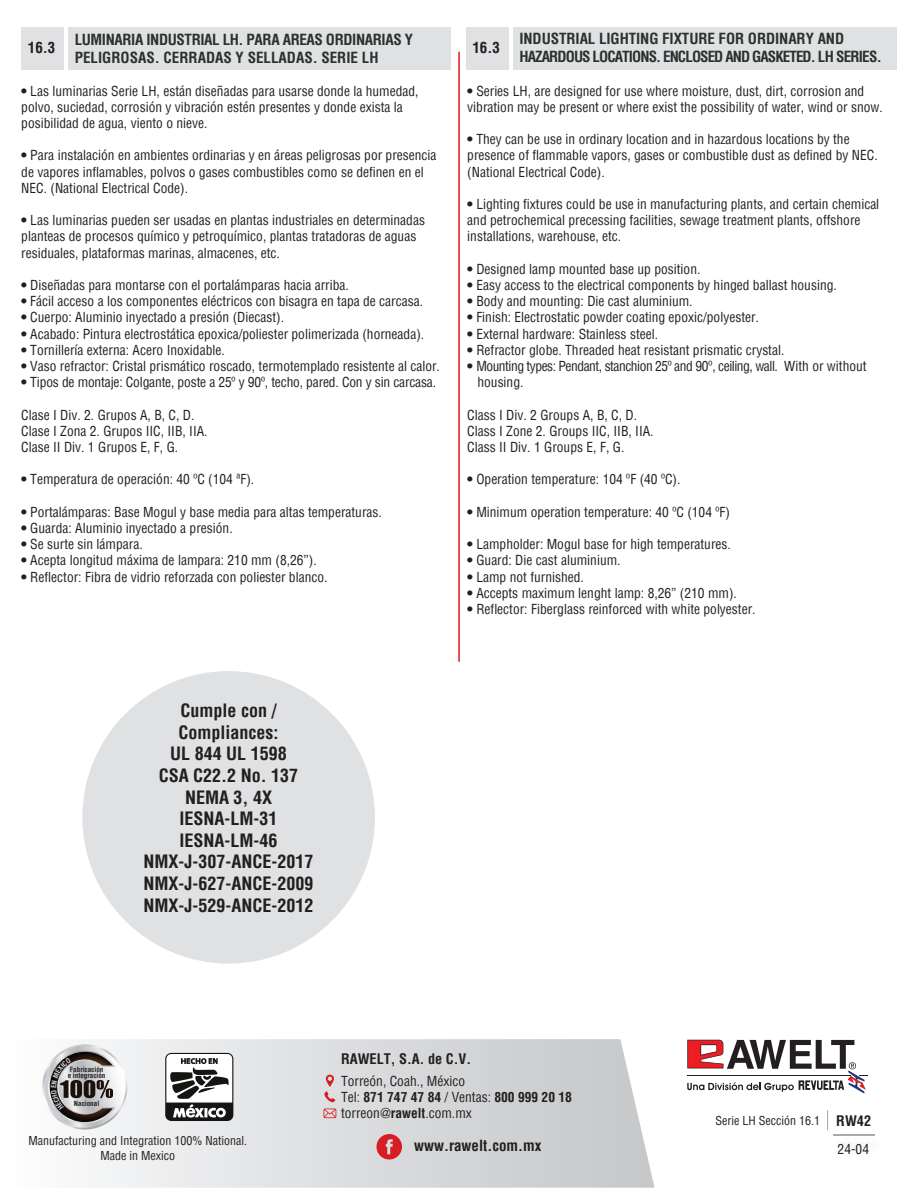
<style>
.page{position:relative;width:918px;height:1188px;background:#fff}
.page>*{position:absolute;margin:0;border:0;box-sizing:border-box;transform-origin:0 0}
.t1{font:700 condensed 18px/21.6px "Helvetica";color:#231f20;text-align:center}
.t2{font:700 condensed 15px/18px "Helvetica";letter-spacing:-.05em;color:#2e2f2f}
.t3{font:700 condensed 15px/18px "Helvetica";letter-spacing:-.025em;color:#2e2f2f}
.t4{font:700 condensed 15px "Helvetica";color:#231f20}
.t5{font:700 condensed 14.25px "Helvetica";color:#231f20}
.t6{font:condensed 13.5px/16.2px "Helvetica";color:#231f20}
.t7{font:condensed 13.5px/16.2px "Helvetica";letter-spacing:-.035em;color:#231f20}
.t8{font:condensed 12px/14.4px "Helvetica";color:#231f20;text-align:center}
.t9{font:700 condensed 7.05px "Helvetica";color:#231f20}
.s1{font-weight:700}
.s2{font-weight:700;font-size:14.25px}
</style>
<div class="page">
<div style="left:21px;top:27px;width:43px;height:42px;background:#e0e1e3"></div>
<div style="left:68px;top:27px;width:383px;height:42px;background:#e0e1e3"></div>
<hr style="left:458px;top:52px;width:2px;height:610px;background:#ee1d23">
<div style="left:466px;top:27px;width:42px;height:42px;background:#e0e1e3"></div>
<div style="left:513px;top:27px;width:384px;height:42px;background:#e0e1e3"></div>
<hr style="left:833px;top:1135px;width:41px;height:1px;background:#a8a9ad">
<svg style="left:95px;top:1039px;width:560px;height:149px;background:#dbdcde"></svg>
<svg style="left:324px;top:1075px;width:11px;height:27px"></svg>
<svg style="left:323px;top:1109px;width:13px;height:9px"></svg>
<svg style="left:165px;top:1053px;width:68px;height:68px"></svg>
<svg style="left:687px;top:1040px;width:180px;height:53px"></svg>
<svg style="left:827px;top:1110px;width:1px;height:20px"></svg>
<svg style="left:376px;top:1134px;width:26px;height:26px"></svg>
<div style="left:86px;top:675px;width:285px;height:285px;background:#e0e1e3;border-radius:50%"></div>
<svg style="left:42px;top:1044px;width:88px;height:88px"></svg>
<p class="t4" style="left:28px;top:37px;width:29px">16.3</p>
<p class="t3" style="left:75px;top:31px;width:340px">LUMINARIA INDUSTRIAL LH. PARA AREAS ORDINARIAS Y<br>PELIGROSAS. CERRADAS Y SELLADAS. SERIE LH</p>
<p class="t6" style="left:21px;top:82px;width:399px"><span class="s1">•</span> Las luminarias Serie LH, están diseñadas para usarse donde la humedad, polvo, suciedad, corrosión y vibración estén presentes y donde exista la posibilidad de agua, viento o nieve.</p>
<p class="t6" style="left:21px;top:147px;width:417px"><span class="s1">•</span> Para instalación en ambientes ordinarias y en áreas peligrosas por presencia de vapores inflamables, polvos o gases combustibles como se definen en el<br>NEC. (National Electrical Code).</p>
<p class="t6" style="left:21px;top:212px;width:405px"><span class="s1">•</span> Las luminarias pueden ser usadas en plantas industriales en determinadas planteas de procesos químico y petroquímico, plantas tratadoras de aguas residuales, plataformas marinas, almacenes, etc.</p>
<p class="t6" style="left:21px;top:277px;width:329px"><span class="s1">•</span> Diseñadas para montarse con el portalámparas hacia arriba.</p>
<p class="t6" style="left:21px;top:293px;width:403px"><span class="s1">•</span> Fácil acceso a los componentes eléctricos con bisagra en tapa de carcasa.</p>
<p class="t6" style="left:21px;top:309px;width:264px"><span class="s1">•</span> Cuerpo: Aluminio inyectado a presión (Diecast).</p>
<p class="t6" style="left:21px;top:325px;width:405px"><span class="s1">•</span> Acabado: Pintura electrostática epoxica/poliester polimerizada (horneada).</p>
<p class="t6" style="left:21px;top:342px;width:205px"><span class="s1">•</span> Tornillería externa: Acero Inoxidable.</p>
<p class="t6" style="left:21px;top:358px;width:420px"><span class="s1">•</span> Vaso refractor: Cristal prismático roscado, termotemplado resistente al calor.</p>
<p class="t6" style="left:21px;top:374px;width:416px"><span class="s1">•</span> Tipos de montaje: Colgante, poste a 25º y 90º, techo, pared. Con y sin carcasa.</p>
<p class="t6" style="left:21px;top:406px;width:188px">Clase I Div. 2. Grupos A, B, C, D.<br>Clase I Zona 2. Grupos IIC, IIB, IIA.<br>Clase II Div. 1 Grupos E, F, G.</p>
<p class="t6" style="left:21px;top:471px;width:235px"><span class="s1">•</span> Temperatura de operación: 40 ºC (104 ªF).</p>
<p class="t6" style="left:21px;top:504px;width:362px"><span class="s1">•</span> Portalámparas: Base Mogul y base media para altas temperaturas.</p>
<p class="t6" style="left:21px;top:520px;width:213px"><span class="s1">•</span> Guarda: Aluminio inyectado a presión.</p>
<p class="t6" style="left:21px;top:536px;width:123px"><span class="s1">•</span> Se surte sin lámpara.</p>
<p class="t6" style="left:21px;top:552px;width:297px"><span class="s1">•</span> Acepta longitud máxima de lampara: 210 mm (8,26”).</p>
<p class="t6" style="left:21px;top:568px;width:308px"><span class="s1">•</span> Reflector: Fibra de vidrio reforzada con poliester blanco.</p>
<p class="t4" style="left:472px;top:37px;width:29px">16.3</p>
<p class="t2" style="left:519px;top:29px;width:364px">INDUSTRIAL LIGHTING FIXTURE FOR ORDINARY AND<br>HAZARDOUS LOCATIONS. ENCLOSED AND GASKETED. LH SERIES.</p>
<p class="t6" style="left:467px;top:82px;width:417px"><span class="s1">•</span> Series LH, are designed for use where moisture, dust, dirt, corrosion and vibration may be present or where exist the possibility of water, wind or snow.</p>
<p class="t6" style="left:467px;top:131px;width:412px"><span class="s1">•</span> They can be use in ordinary location and in hazardous locations by the presence of flammable vapors, gases or combustible dust as defined by NEC. (National Electrical Code).</p>
<p class="t6" style="left:467px;top:196px;width:414px"><span class="s1">•</span> Lighting fixtures could be use in manufacturing plants, and certain chemical and petrochemical precessing facilities, sewage treatment plants, offshore installations, warehouse, etc.</p>
<p class="t6" style="left:467px;top:261px;width:235px"><span class="s1">•</span> Designed lamp mounted base up position.</p>
<p class="t6" style="left:467px;top:277px;width:371px"><span class="s1">•</span> Easy access to the electrical components by hinged ballast housing.</p>
<p class="t6" style="left:467px;top:293px;width:227px"><span class="s1">•</span> Body and mounting: Die cast aluminium.</p>
<p class="t6" style="left:467px;top:309px;width:293px"><span class="s1">•</span> Finish: Electrostatic powder coating epoxic/polyester.</p>
<p class="t6" style="left:467px;top:325px;width:192px"><span class="s1">•</span> External hardware: Stainless steel.</p>
<p class="t6" style="left:467px;top:342px;width:319px"><span class="s1">•</span> Refractor globe. Threaded heat resistant prismatic crystal.</p>
<p class="t7" style="left:477px;top:358px;width:391px;text-indent:-10px"><span class="s1">•</span> Mounting types: Pendant, stanchion 25º and 90º, ceiling, wall. With or without housing.</p>
<p class="t6" style="left:467px;top:406px;width:188px">Class I Div. 2 Groups A, B, C, D.<br>Class I Zone 2. Groups IIC, IIB, IIA.<br>Class II Div. 1 Groups E, F, G.</p>
<p class="t6" style="left:467px;top:471px;width:215px"><span class="s1">•</span> Operation temperature: 104 ºF (40 ºC).</p>
<p class="t6" style="left:467px;top:504px;width:264px"><span class="s1">•</span> Minimum operation temperature: 40 ºC (104 ºF)</p>
<p class="t6" style="left:467px;top:536px;width:265px"><span class="s1">•</span> Lampholder: Mogul base for high temperatures.</p>
<p class="t6" style="left:467px;top:552px;width:155px"><span class="s1">•</span> Guard: Die cast aluminium.</p>
<p class="t6" style="left:467px;top:568px;width:118px"><span class="s1">•</span> Lamp not furnished.</p>
<p class="t6" style="left:467px;top:585px;width:271px"><span class="s1">•</span> Accepts maximum lenght lamp: 8,26” (210 mm).</p>
<p class="t6" style="left:467px;top:601px;width:290px"><span class="s1">•</span> Reflector: Fiberglass reinforced with white polyester.</p>
<h1 class="t1" style="left:144px;top:700px;width:171px">Cumple con /<br>Compliances:<br>UL 844 UL 1598<br>CSA C22.2 No. 137<br>NEMA 3, 4X<br>IESNA-LM-31<br>IESNA-LM-46<br>NMX-J-307-ANCE-2017<br>NMX-J-627-ANCE-2009<br>NMX-J-529-ANCE-2012</h1>
<p class="t9" style="left:70px;top:1064px;width:35px">Fabricación</p>
<p class="t9" style="left:74px;top:1099px;width:27px">Nacional</p>
<p class="t9" style="left:68px;top:1071px;width:39px">e integración</p>
<p class="t8" style="left:28px;top:1133px;width:220px">Manufacturing and Integration 100% National.<br>Made in Mexico</p>
<p class="t5" style="left:341px;top:1049px;width:132px">RAWELT, S.A. de C.V.</p>
<p class="t6" style="left:341px;top:1073px;width:232px">Torreón, Coah., México<br>Tel: <span class="s1">871 747 47 84</span> / Ventas: <span class="s1">800 999 20 18 </span>torreon@<span class="s1">rawelt</span>.com.mx</p>
<p class="t4" style="left:414px;top:1136px;width:129px">www.rawelt.com.mx</p>
<p class="t8" style="left:715px;top:1113px;width:157px">Serie LH Sección 16.1 <span class="s2">RW42</span></p>
<p class="t6" style="left:838px;top:1141px;width:33px">24-04</p>
</div>
